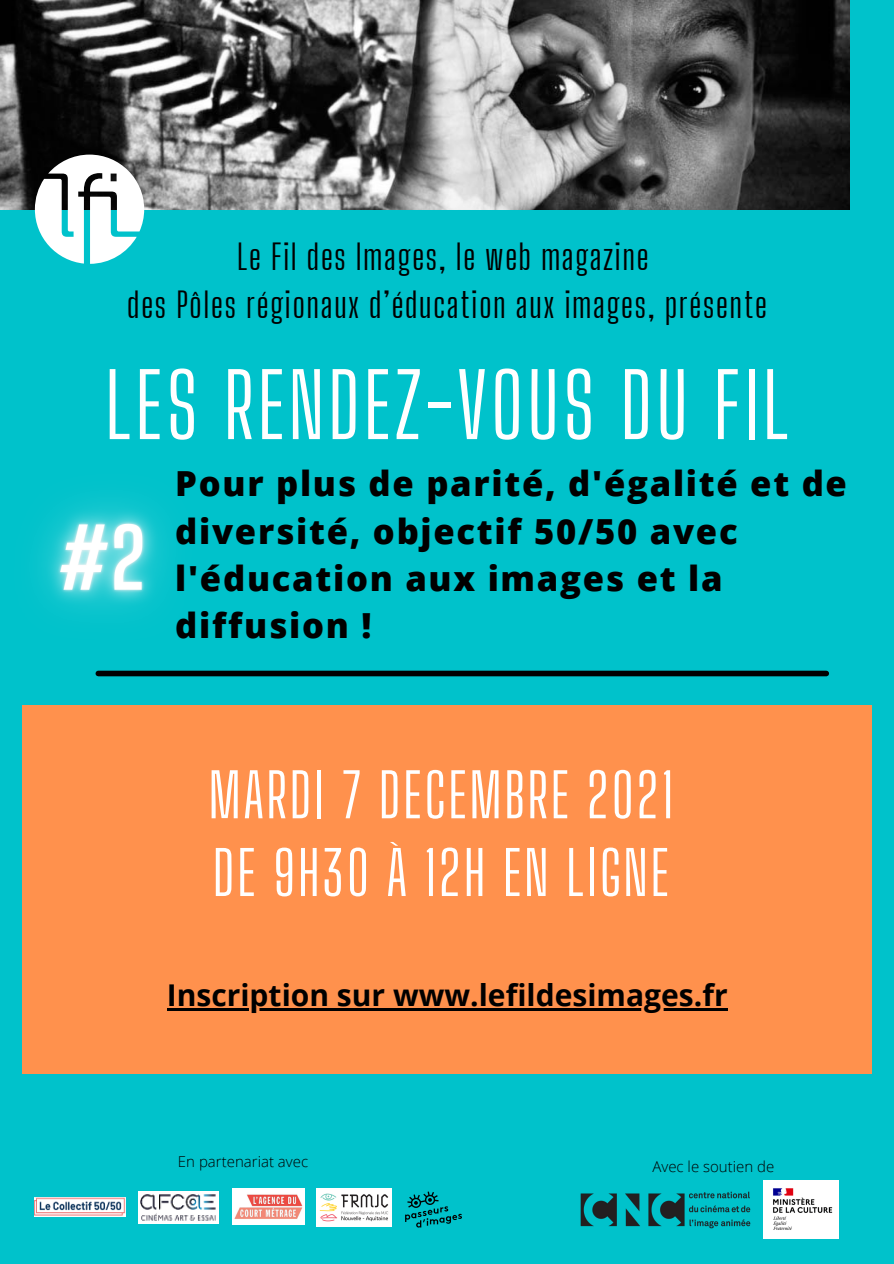
<style>
.page{position:relative;width:894px;height:1264px;background:#fff}
.page>*{position:absolute;margin:0;border:0;box-sizing:border-box;transform-origin:0 0}
.t1{font:87.45px "Big Shoulders Display";letter-spacing:.04em;color:#fff}
.t2{font:60px "Big Shoulders Display";letter-spacing:.04em;color:#fff}
.t3{font:800 34.5px/47.2px "Open Sans";letter-spacing:.05em;color:#000}
.t4{font:34.5px "Big Shoulders Display";letter-spacing:.04em;color:#000}
.t5{font:700 30px "Open Sans";color:#000}
.t6{font:300 15px "Open Sans";color:#000}
</style>
<div class="page">
<div style="left:0;top:0;width:893px;height:1263px;background:#00c2cb"></div>
<div style="left:23px;top:705px;width:848px;height:369px;background:#ff914d"></div>
<img style="left:0;top:0;width:849px;height:209px">
<svg style="left:35px;top:155px;width:109px;height:109px"></svg>
<img style="left:763px;top:1180px;width:75px;height:58px">
<img style="left:580px;top:1191px;width:170px;height:37px">
<img style="left:39px;top:500px;width:200px;height:177px">
<hr style="left:167px;top:1008px;width:560px;height:2px;background:#000">
<div style="left:98px;top:670px;width:728px;height:6px;background:#000"></div>
<svg style="left:405px;top:1191px;width:57px;height:36px"></svg>
<img style="left:138px;top:1191px;width:80px;height:31px">
<img style="left:34px;top:1197px;width:92px;height:19px">
<img style="left:232px;top:1188px;width:72px;height:36px">
<img style="left:317px;top:1188px;width:74px;height:37px">
<p class="t4" style="left:237px;top:236px;width:413px">Le Fil des Images, le web magazine</p>
<p class="t4" style="left:127px;top:284px;width:641px">des Pôles régionaux d’éducation aux images, présente</p>
<p class="t1" style="left:105px;top:353px;width:685px">LES RENDEZ-VOUS DU FIL</p>
<p class="t3" style="left:175px;top:459px;width:673px">Pour plus de parité, d'égalité et de diversité, objectif 50/50 avec l'éducation aux images et la diffusion !</p>
<p class="t2" style="left:208px;top:759px;width:466px">MARDI 7 DECEMBRE 2021</p>
<p class="t2" style="left:212px;top:837px;width:458px">DE 9H30 À 12H EN LIGNE</p>
<p class="t5" style="left:167px;top:973px;width:562px">Inscription sur www.lefildesimages.fr</p>
<p class="t6" style="left:178px;top:1151px;width:132px">En partenariat avec</p>
<p class="t6" style="left:652px;top:1155px;width:123px">Avec le soutien de</p>
</div>
